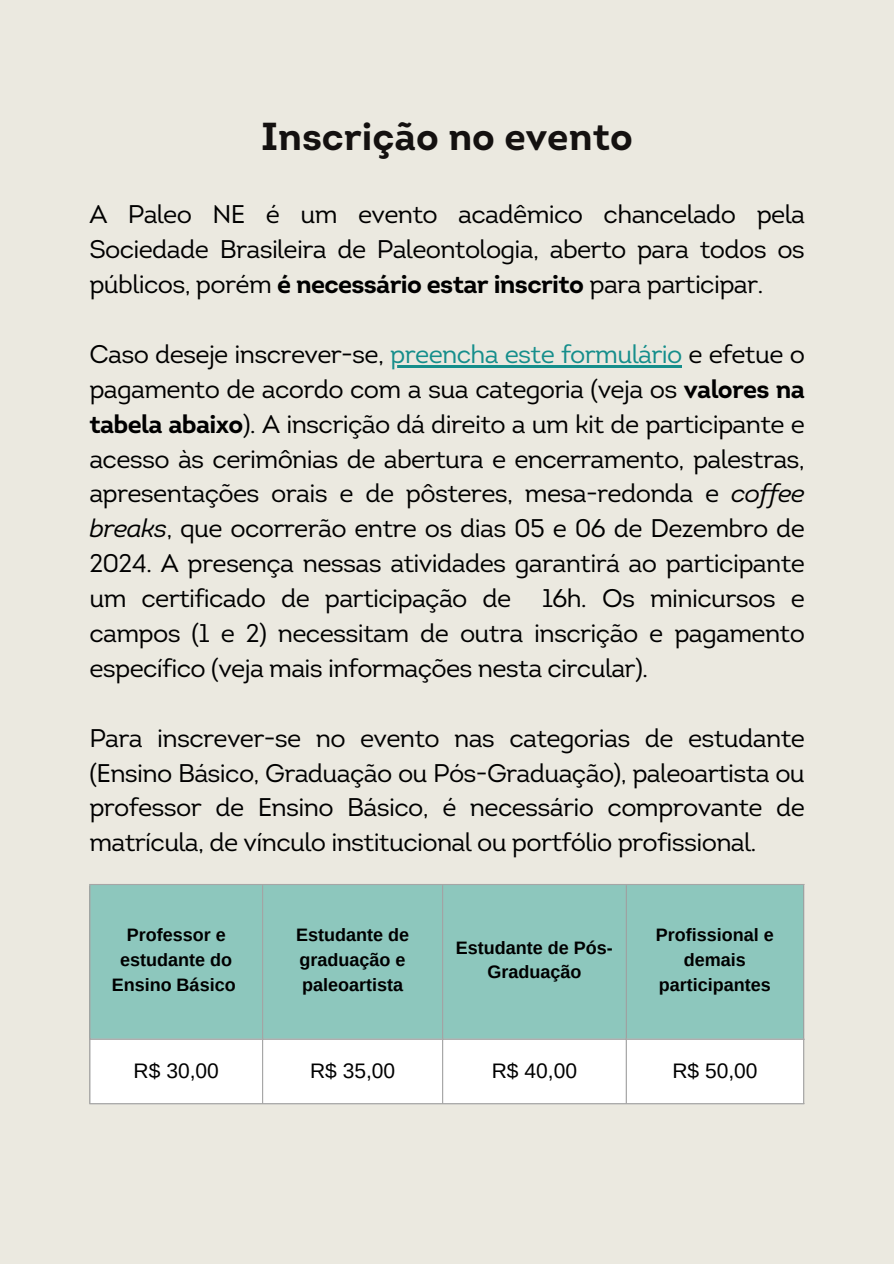
<style>
.page{position:relative;width:894px;height:1264px;background:#fff}
.page>*{position:absolute;margin:0;border:0;box-sizing:border-box;transform-origin:0 0}
.t1{font:700 39px "Intro";color:#141110}
.t2{font:25.5px/34.8px "Intro";letter-spacing:-.025em;color:#000;text-align:justify}
.t3{font:21px "Arimo";color:#000}
.t4{font:700 18px/24.8px "Arimo";color:#000;text-align:center}
.s1{font-weight:700}
.s2{color:#158e8b}
.s3{font-style:italic}
</style>
<div class="page">
<div style="left:0;top:0;width:893px;height:1263px;background:#ebe9e0"></div>
<hr style="left:390px;top:365px;width:291px;height:2px;background:#158e8b">
<div style="left:90px;top:885px;width:712px;height:153px;background:#8dc7bd"></div>
<div style="left:90px;top:1039px;width:712px;height:64px;background:#fff"></div>
<hr style="left:89px;top:885px;width:1px;height:218px;background:#a6a6a6">
<hr style="left:262px;top:885px;width:1px;height:218px;background:#a6a6a6">
<hr style="left:442px;top:885px;width:1px;height:218px;background:#a6a6a6">
<hr style="left:625px;top:885px;width:1px;height:218px;background:#a6a6a6">
<hr style="left:802px;top:885px;width:2px;height:218px;background:#a6a6a6">
<hr style="left:89px;top:884px;width:715px;height:1px;background:#a6a6a6">
<hr style="left:89px;top:1038px;width:715px;height:1px;background:#a6a6a6">
<hr style="left:89px;top:1103px;width:715px;height:1px;background:#a6a6a6">
<p class="t1" style="left:261px;top:121px;width:373px">Inscrição no evento</p>
<h1 class="t2" style="left:89px;top:199px;width:716px">A Paleo NE é um evento acadêmico chancelado pela Sociedade Brasileira de Paleontologia, aberto para todos os públicos, porém <span class="s1">é necessário estar inscrito</span> para participar.</h1>
<p class="t2" style="left:89px;top:339px;width:716px">Caso deseje inscrever-se, <span class="s2">preencha este formulário</span> e efetue o</p>
<p class="t2" style="left:89px;top:374px;width:716px">pagamento de acordo com a sua categoria (veja os <span class="s1">valores na tabela abaixo</span>). A inscrição dá direito a um kit de participante e acesso às cerimônias de abertura e encerramento, palestras, apresentações orais e de pôsteres, mesa-redonda e <span class="s3">coffee breaks</span>, que ocorrerão entre os dias 05 e 06 de Dezembro de 2024. A presença nessas atividades garantirá ao participante um certificado de participação de 16h. Os minicursos e campos (1 e 2) necessitam de outra inscrição e pagamento específico (veja mais informações nesta circular).</p>
<p class="t2" style="left:89px;top:723px;width:716px">Para inscrever-se no evento nas categorias de estudante</p>
<p class="t2" style="left:89px;top:757px;width:716px">(Ensino Básico, Graduação ou Pós-Graduação), paleoartista ou professor de Ensino Básico, é necessário comprovante de matrícula, de vínculo institucional ou portfólio profissional.</p>
<p class="t4" style="left:112px;top:922px;width:125px">Professor e estudante do<br>Ensino Básico</p>
<p class="t4" style="left:296px;top:922px;width:114px;text-align:left">Estudante de graduação e paleoartista</p>
<p class="t4" style="left:455px;top:935px;width:158px">Estudante de Pós-<br>Graduação</p>
<p class="t4" style="left:655px;top:922px;width:119px">Profissional e demais participantes</p>
<p class="t3" style="left:134px;top:1058px;width:87px">R$ 30,00</p>
<p class="t3" style="left:310px;top:1058px;width:87px">R$ 35,00</p>
<p class="t3" style="left:491px;top:1058px;width:87px">R$ 40,00</p>
<p class="t3" style="left:672px;top:1058px;width:87px">R$ 50,00</p>
</div>
